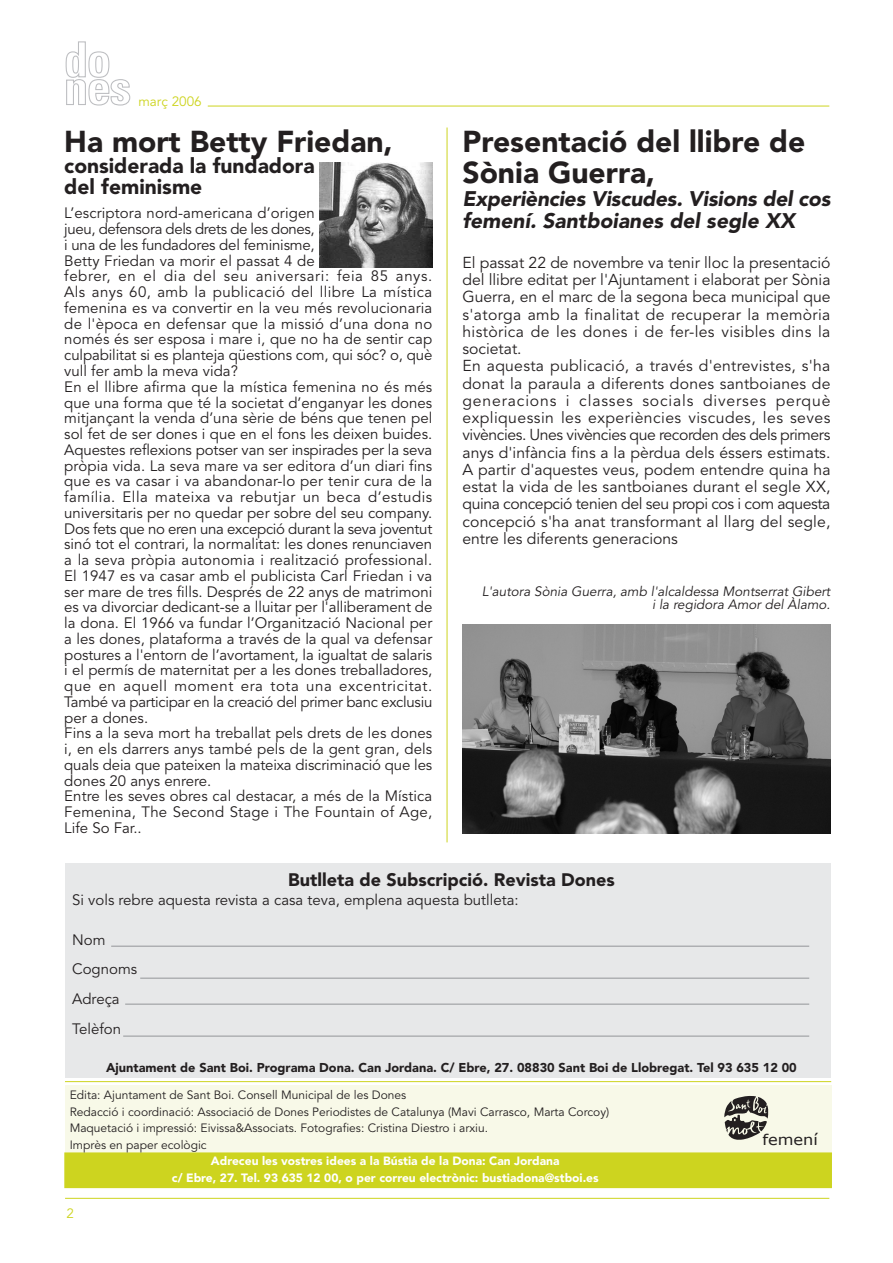
<style>
.page{position:relative;width:893px;height:1263px;background:#fff}
.page>*{position:absolute;margin:0;border:0;box-sizing:border-box;transform-origin:0 0}
.t1{font:900 30px/31.5px "Avenir";color:#231f20}
.t2{font:900 21px/21.1px "Avenir";color:#231f20}
.t3{font:900 18px "Avenir";color:#231f20}
.t4{font:15.75px/17.2px "Avenir";letter-spacing:.005em;color:#231f20}
.t5{font:15px/15.8px "Avenir";letter-spacing:.005em;color:#231f20}
.t6{font:14.7px "Verdana";color:#231f20;scale:1.1 1}
.t7{font:13.5px/13.5px "Avenir";color:#231f20;text-align:right}
.t8{font:13.5px "Avenir";color:#cdd41f}
.t9{font:900 12.75px "Avenir";color:#231f20}
.t10{font:12px/16.5px "Avenir";color:#231f20}
.t11{font:900 12px/16.5px "Avenir";color:#fff;text-align:center}
</style>
<div class="page">
<div style="left:65px;top:1085px;width:766px;height:70px;background:#f8f9e8"></div>
<div style="left:64px;top:1152px;width:768px;height:36px;background:#cdd41f;border:2px solid #cdd41f"></div>
<hr style="left:208px;top:106px;width:621px;height:1px;background:#cdd41f">
<hr style="left:65px;top:1198px;width:764px;height:1px;background:#cdd41f">
<hr style="left:65px;top:1081px;width:766px;height:1px;background:#cdd41f">
<div style="left:65px;top:863px;width:765px;height:215px;background:#e7e8e9"></div>
<hr style="left:111px;top:946px;width:698px;height:1px;background:#939598">
<hr style="left:140px;top:978px;width:669px;height:1px;background:#939598">
<hr style="left:125px;top:1004px;width:684px;height:1px;background:#939598">
<hr style="left:123px;top:1036px;width:686px;height:1px;background:#939598">
<img style="left:462px;top:624px;width:368px;height:209px">
<img style="left:319px;top:162px;width:113px;height:105px">
<svg style="left:65px;top:41px;width:66px;height:65px"></svg>
<svg style="left:724px;top:1096px;width:44px;height:44px"></svg>
<hr style="left:447px;top:127px;width:1px;height:715px;background:#cdd41f">
<p class="t8" style="left:138px;top:96px;width:65px">març 2006</p>
<h1 class="t1" style="left:64px;top:128px;width:330px">Ha mort Betty Friedan,</h1>
<h2 class="t2" style="left:64px;top:156px;width:252px">considerada la fundadora del feminisme</h2>
<p class="t5" style="left:64px;top:207px;width:370px">L’escriptora nord-americana d’origen<br>jueu, defensora dels drets de les dones,<br>i una de les fundadores del feminisme,<br>Betty Friedan va morir el passat 4 de<br>febrer, en el dia del seu aniversari: feia 85 anys.<br>Als anys 60, amb la publicació del llibre La mística femenina es va convertir en la veu més revolucionaria de l'època en defensar que la missió d’una dona no només és ser esposa i mare i, que no ha de sentir cap culpabilitat si es planteja qüestions com, qui sóc? o, què vull fer amb la meva vida?<br>En el llibre afirma que la mística femenina no és més que una forma que té la societat d’enganyar les dones mitjançant la venda d’una sèrie de béns que tenen pel sol fet de ser dones i que en el fons les deixen buides.<br>Aquestes reflexions potser van ser inspirades per la seva pròpia vida. La seva mare va ser editora d’un diari fins que es va casar i va abandonar-lo per tenir cura de la família. Ella mateixa va rebutjar un beca d’estudis universitaris per no quedar per sobre del seu company.<br>Dos fets que no eren una excepció durant la seva joventut sinó tot el contrari, la normalitat: les dones renunciaven a la seva pròpia autonomia i realització professional.<br>El 1947 es va casar amb el publicista Carl Friedan i va ser mare de tres fills. Després de 22 anys de matrimoni es va divorciar dedicant-se a lluitar per l'alliberament de la dona. El 1966 va fundar l’Organització Nacional per a les dones, plataforma a través de la qual va defensar postures a l'entorn de l’avortament, la igualtat de salaris i el permís de maternitat per a les dones treballadores, que en aquell moment era tota una excentricitat.<br>També va participar en la creació del primer banc exclusiu per a dones.<br>Fins a la seva mort ha treballat pels drets de les dones i, en els darrers anys també pels de la gent gran, dels quals deia que pateixen la mateixa discriminació que les dones 20 anys enrere.<br>Entre les seves obres cal destacar, a més de la Mística Femenina, The Second Stage i The Fountain of Age, Life So Far..</p>
<h1 class="t1" style="left:462px;top:128px;width:344px">Presentació del llibre de<br>Sònia Guerra,</h1>
<h2 class="t2" style="left:462px;top:189px;width:372px;line-height:22.5px">Experiències Viscudes. Visions del cos femení. Santboianes del segle XX</h2>
<p class="t4" style="left:462px;top:255px;width:370px">El passat 22 de novembre va tenir lloc la presentació del llibre editat per l'Ajuntament i elaborat per Sònia Guerra, en el marc de la segona beca municipal que s'atorga amb la finalitat de recuperar la memòria històrica de les dones i de fer-les visibles dins la societat.<br>En aquesta publicació, a través d'entrevistes, s'ha donat la paraula a diferents dones santboianes de generacions i classes socials diverses perquè expliquessin les experiències viscudes, les seves vivències. Unes vivències que recorden des dels primers anys d'infància fins a la pèrdua dels éssers estimats.<br>A partir d'aquestes veus, podem entendre quina ha estat la vida de les santboianes durant el segle XX, quina concepció tenien del seu propi cos i com aquesta concepció s'ha anat transformant al llarg del segle, entre les diferents generacions</p>
<p class="t7" style="left:482px;top:586px;width:352px">L'autora Sònia Guerra, amb l'alcaldessa Montserrat Gibert i la regidora Amor del Àlamo.</p>
<p class="t3" style="left:288px;top:872px;width:328px">Butlleta de Subscripció. Revista Dones</p>
<p class="t5" style="left:72px;top:894px;width:448px">Si vols rebre aquesta revista a casa teva, emplena aquesta butlleta:</p>
<p class="t5" style="left:72px;top:926px;width:67px;line-height:29.8px">Nom<br>Cognoms<br>Adreça<br>Telèfon</p>
<p class="t9" style="left:106px;top:1062px;width:692px">Ajuntament de Sant Boi. Programa Dona. Can Jordana. C/ Ebre, 27. 08830 Sant Boi de Llobregat. Tel 93 635 12 00</p>
<p class="t10" style="left:70px;top:1088px;width:541px">Edita: Ajuntament de Sant Boi. Consell Municipal de les Dones<br>Redacció i coordinació: Associació de Dones Periodistes de Catalunya (Mavi Carrasco, Marta Corcoy)<br>Maquetació i impressió: Eivissa&amp;Associats. Fotografies: Cristina Diestro i arxiu.<br>Imprès en paper ecològic</p>
<p class="t11" style="left:172px;top:1154px;width:428px">Adreceu les vostres idees a la Bústia de la Dona: Can Jordana<br>c/ Ebre, 27. Tel. 93 635 12 00, o per correu electrònic: bustiadona@stboi.es</p>
<p class="t8" style="left:67px;top:1207px;width:9px">2</p>
<p class="t6" style="left:762px;top:1130px;width:52px">femení</p>
</div>
